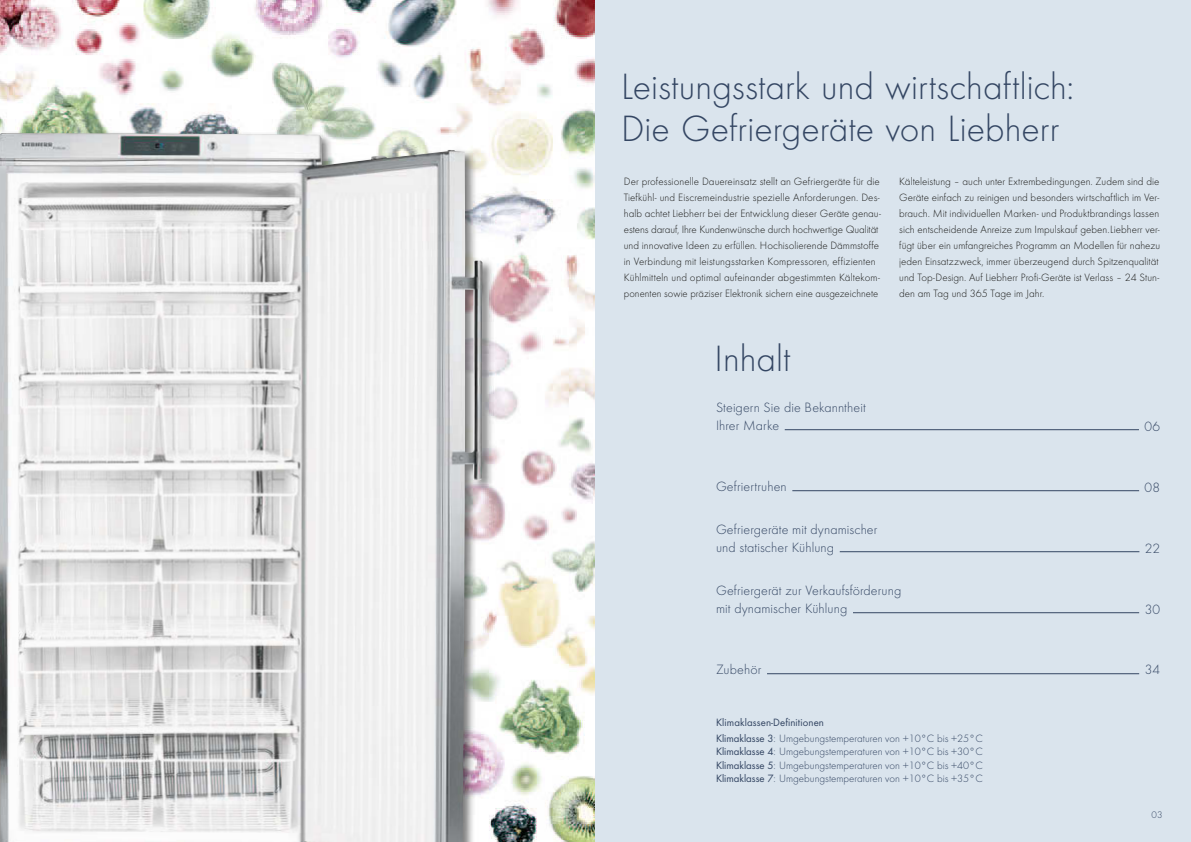
<style>
.page{position:relative;width:1191px;height:842px;background:#fff}
.page>*{position:absolute;margin:0;border:0;box-sizing:border-box;transform-origin:0 0}
.t1{font:300 38px/42px "Futura";color:#344663}
.t2{font:300 14px/18px "Futura";letter-spacing:.01em;color:#344663}
.t3{font:300 11px/16px "Futura";color:#1a1a18}
.t4{font:300 11px/13.5px "Futura";color:#344663;text-align:justify}
.t5{font:11px "Futura Boo";letter-spacing:.01em;color:#344663}
.t6{font:300 10px "Futura";color:#344663}
.s1{font-family:"Futura Boo";font-weight:400}
</style>
<div class="page">
<img style="left:0;top:0;width:595px;height:842px">
<img style="left:0;top:130px;width:494px;height:712px">
<img style="left:0;top:133px;width:482px;height:709px">
<div style="left:595px;top:0;width:596px;height:842px;background:#dae4ed"></div>
<hr style="left:784px;top:429px;width:355px;height:1px;background:#344663">
<hr style="left:792px;top:490px;width:347px;height:1px;background:#344663">
<hr style="left:839px;top:551px;width:300px;height:1px;background:#344663">
<hr style="left:853px;top:612px;width:286px;height:1px;background:#344663">
<hr style="left:767px;top:673px;width:372px;height:1px;background:#344663">
<h1 class="t1" style="left:621px;top:69px;width:454px">Leistungsstark und wirtschaftlich:<br>Die Gefriergeräte von Liebherr</h1>
<p class="t3" style="left:624px;top:175px;width:259px">Der professionelle Dauereinsatz stellt an Gefriergeräte für die Tiefkühl- und Eiscremeindustrie spezielle Anforderungen. Des&shy;halb achtet Liebherr bei der Entwicklung dieser Geräte genau&shy;estens darauf, Ihre Kundenwünsche durch hochwertige Qualität und innovative Ideen zu erfüllen. Hochisolierende Dämmstoffe in Verbindung mit leistungsstarken Kompressoren, effizienten Kühlmitteln und optimal aufeinander abgestimmten Kältekom&shy;ponenten sowie präziser Elektronik sichern eine ausgezeichnete</p>
<p class="t3" style="left:899px;top:175px;width:262px">Kälteleistung – auch unter Extrembedingungen. Zudem sind die Geräte einfach zu reinigen und besonders wirtschaftlich im Ver&shy;brauch. Mit individuellen Marken- und Produktbrandings lassen sich entscheidende Anreize zum Impulskauf geben. Liebherr ver&shy;fügt über ein umfangreiches Programm an Modellen für nahezu jeden Einsatzzweck, immer überzeugend durch Spitzenqualität und Top-Design. Auf Liebherr Profi-Geräte ist Verlass – 24 Stun&shy;den am Tag und 365 Tage im Jahr.</p>
<h1 class="t1" style="left:714px;top:340px;width:77px">Inhalt</h1>
<p class="t2" style="left:716px;top:399px;width:151px">Steigern Sie die Bekanntheit<br>Ihrer Marke</p>
<p class="t2" style="left:1144px;top:419px;width:17px">06</p>
<p class="t2" style="left:716px;top:478px;width:72px">Gefriertruhen</p>
<p class="t2" style="left:1144px;top:480px;width:17px">08</p>
<p class="t2" style="left:716px;top:521px;width:163px">Gefriergeräte mit dynamischer und statischer Kühlung</p>
<p class="t2" style="left:1145px;top:541px;width:17px">22</p>
<p class="t2" style="left:716px;top:582px;width:187px">Gefriergerät zur Verkaufsförderung mit dynamischer Kühlung</p>
<p class="t2" style="left:1144px;top:602px;width:17px">30</p>
<p class="t2" style="left:716px;top:661px;width:47px">Zubehör</p>
<p class="t2" style="left:1144px;top:661px;width:17px">34</p>
<p class="t5" style="left:716px;top:715px;width:109px">Klimaklassen-Definitionen</p>
<p class="t4" style="left:716px;top:732px;width:268px"><span class="s1">Klimaklasse 3</span>: Umgebungstemperaturen von +10°C bis +25°C <span class="s1">Klimaklasse 4</span>: Umgebungstemperaturen von +10°C bis +30°C <span class="s1">Klimaklasse 5</span>: Umgebungstemperaturen von +10°C bis +40°C <span class="s1">Klimaklasse 7</span>: Umgebungstemperaturen von +10°C bis +35°C</p>
<p class="t6" style="left:1151px;top:811px;width:13px">03</p>
</div>
